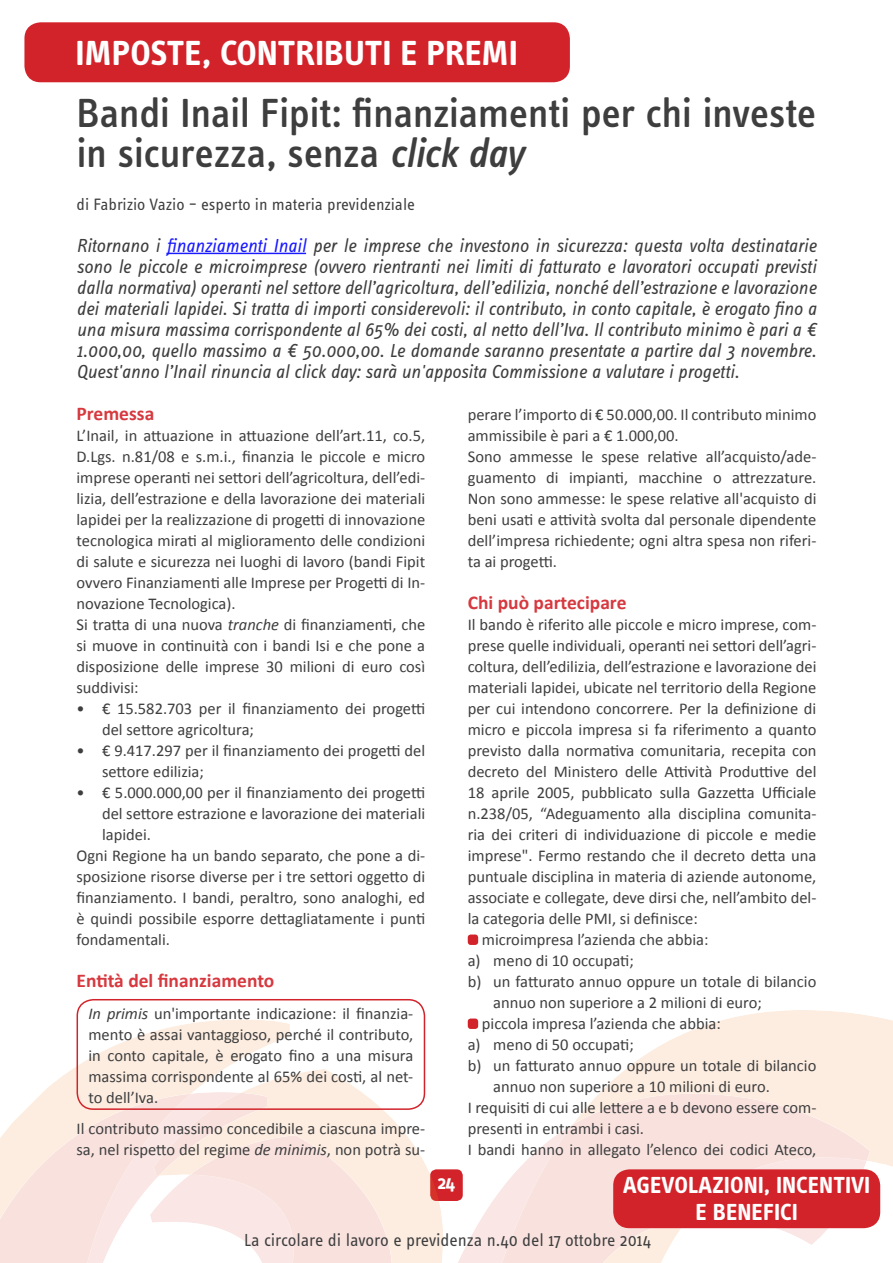
<style>
.page{position:relative;width:893px;height:1263px;background:#fff}
.page>*{position:absolute;margin:0;border:0;box-sizing:border-box;transform-origin:0 0}
.TITOLO_ARTICOLO{font:500 42px/40.5px "Info Text OT";letter-spacing:-.01em;color:#3e3e3f}
.t1{font:700 36px "Info Text OT";color:#fff}
.SEZIONE{font:700 24px "Info Text OT";color:#fff}
.abstract{font:italic 19.5px/21px "Info Text OT";color:#3e3e3f;text-align:justify}
.Titolo_paragrafo{font:700 19.5px "Calibri";color:#d6393f}
.t2{font:700 19.5px "Info Text OT";color:#fff}
.t3{font:18px "Info Text OT";color:#3e3e3f}
.autore{font:16.95px "Info Text OT";color:#3e3e3f}
.Corpo_testo{font:16.5px/21px "Calibri";color:#3e3e3f}
.testo_citazione{font:16.5px/21px "Calibri";color:#3e3e3f;text-align:justify}
.s1{font-style:italic}
.s2{color:#1a1aff}
</style>
<div class="page">
<div style="left:24px;top:22px;width:546px;height:60px;background:#d2232a;border-radius:16px"></div>
<svg style="left:73px;top:1010px;width:820px;height:217px"></svg>
<svg style="left:42px;top:1069px;width:401px;height:24px"></svg>
<svg style="left:0;top:1093px;width:870px;height:170px;fill:#fae7e0"></svg>
<div style="left:613px;top:1169px;width:267px;height:59px;background:#d2232a;border-radius:16px"></div>
<hr style="left:166px;top:253px;width:140px;height:1px;background:#1a1aff">
<div style="left:468px;top:934px;width:10px;height:11px;background:#d2232a;border-radius:3px"></div>
<div style="left:468px;top:1018px;width:10px;height:11px;background:#d2232a;border-radius:3px"></div>
<div style="left:77px;top:999px;width:348px;height:111px;border:2px solid #d2232a;border-radius:16px"></div>
<h2 class="t1" style="left:75px;top:31px;width:444px">IMPOSTE, CONTRIBUTI E PREMI</h2>
<p class="TITOLO_ARTICOLO" style="left:77px;top:92px;width:741px">Bandi Inail Fipit: finanziamenti per chi investe in sicurezza, senza <span class="s1">click day</span></p>
<p class="autore" style="left:77px;top:194px;width:340px">di Fabrizio Vazio – esperto in materia previdenziale</p>
<p class="abstract" style="left:77px;top:234px;width:741px">Ritornano i <span class="s2">finanziamenti Inail</span> per le imprese che investono in sicurezza: questa volta destinatarie sono le piccole e microimprese (ovvero rientranti nei limiti di fatturato e lavoratori occupati previsti dalla normativa) operanti nel settore dell’agricoltura, dell’edilizia, nonché dell’estrazione e lavorazione dei materiali lapidei. Si tratta di importi considerevoli: il contributo, in conto capitale, è erogato fino a una misura massima corrispondente al 65% dei costi, al netto dell’Iva. Il contributo minimo è pari a € 1.000,00, quello massimo a € 50.000,00. Le domande saranno presentate a partire dal 3 novembre.<br>Quest'anno l’Inail rinuncia al click day: sarà un'apposita Commissione a valutare i progetti.</p>
<p class="Titolo_paragrafo" style="left:77px;top:401px;width:79px">Premessa</p>
<p class="Corpo_testo" style="left:77px;top:425px;width:350px;text-align:justify">L’Inail, in attuazione in attuazione dell’art.11, co.5, D.Lgs. n.81/08 e s.m.i., finanzia le piccole e micro imprese operanti nei settori dell’agricoltura, dell’edi&shy;lizia, dell’estrazione e della lavorazione dei materiali lapidei per la realizzazione di progetti di innovazione tecnologica mirati al miglioramento delle condizioni di salute e sicurezza nei luoghi di lavoro (bandi Fipit ovvero Finanziamenti alle Imprese per Progetti di In&shy;novazione Tecnologica).</p>
<p class="Corpo_testo" style="left:77px;top:614px;width:350px;text-align:justify">Si tratta di una nuova <span class="s1">tranche</span> di finanziamenti, che si muove in continuità con i bandi Isi e che pone a disposizione delle imprese 30 milioni di euro così suddivisi:</p>
<p class="Corpo_testo" style="left:102px;top:698px;width:325px;text-indent:-26px">• € 15.582.703 per il finanziamento dei progetti del settore agricoltura;</p>
<p class="Corpo_testo" style="left:102px;top:740px;width:325px;text-indent:-26px">• € 9.417.297 per il finanziamento dei progetti del settore edilizia;</p>
<p class="Corpo_testo" style="left:102px;top:782px;width:325px;text-align:justify;text-indent:-26px">• € 5.000.000,00 per il finanziamento dei progetti del settore estrazione e lavorazione dei materiali lapidei.</p>
<p class="Corpo_testo" style="left:77px;top:845px;width:350px;text-align:justify">Ogni Regione ha un bando separato, che pone a di&shy;sposizione risorse diverse per i tre settori oggetto di finanziamento. I bandi, peraltro, sono analoghi, ed è quindi possibile esporre dettagliatamente i punti fondamentali.</p>
<p class="Titolo_paragrafo" style="left:77px;top:968px;width:199px">Entità del finanziamento</p>
<p class="testo_citazione" style="left:88px;top:1003px;width:326px"><span class="s1">In primis</span> un'importante indicazione: il finanzia&shy;mento è assai vantaggioso, perché il contributo, in conto capitale, è erogato fino a una misura massima corrispondente al 65% dei costi, al net&shy;to dell’Iva.</p>
<p class="Corpo_testo" style="left:77px;top:1118px;width:350px">Il contributo massimo concedibile a ciascuna impre&shy;sa, nel rispetto del regime <span class="s1">de minimis</span>, non potrà su-</p>
<p class="Corpo_testo" style="left:468px;top:404px;width:350px">perare l’importo di € 50.000,00. Il contributo minimo ammissibile è pari a € 1.000,00.</p>
<p class="Corpo_testo" style="left:468px;top:446px;width:350px;text-align:justify">Sono ammesse le spese relative all’acquisto/ade&shy;guamento di impianti, macchine o attrezzature.<br>Non sono ammesse: le spese relative all'acquisto di beni usati e attività svolta dal personale dipendente dell’impresa richiedente; ogni altra spesa non riferi&shy;ta ai progetti.</p>
<p class="Titolo_paragrafo" style="left:468px;top:590px;width:160px">Chi può partecipare</p>
<p class="Corpo_testo" style="left:468px;top:614px;width:350px;text-align:justify">Il bando è riferito alle piccole e micro imprese, com&shy;prese quelle individuali, operanti nei settori dell’agri&shy;coltura, dell’edilizia, dell’estrazione e lavorazione dei materiali lapidei, ubicate nel territorio della Regione per cui intendono concorrere. Per la definizione di micro e piccola impresa si fa riferimento a quanto previsto dalla normativa comunitaria, recepita con decreto del Ministero delle Attività Produttive del 18 aprile 2005, pubblicato sulla Gazzetta Ufficiale n.238/05, “Adeguamento alla disciplina comunita&shy;ria dei criteri di individuazione di piccole e medie imprese". Fermo restando che il decreto detta una puntuale disciplina in materia di aziende autonome, associate e collegate, deve dirsi che, nell’ambito del&shy;la categoria delle PMI, si definisce:</p>
<p class="Corpo_testo" style="left:482px;top:929px;width:228px">microimpresa l’azienda che abbia:</p>
<p class="Corpo_testo" style="left:468px;top:950px;width:167px">a) meno di 10 occupati;</p>
<p class="Corpo_testo" style="left:493px;top:971px;width:325px;text-indent:-26px">b) un fatturato annuo oppure un totale di bilancio annuo non superiore a 2 milioni di euro;</p>
<p class="Corpo_testo" style="left:482px;top:1013px;width:240px">piccola impresa l’azienda che abbia:</p>
<p class="Corpo_testo" style="left:468px;top:1034px;width:167px">a) meno di 50 occupati;</p>
<p class="Corpo_testo" style="left:493px;top:1055px;width:325px;text-indent:-26px">b) un fatturato annuo oppure un totale di bilancio annuo non superiore a 10 milioni di euro.</p>
<p class="Corpo_testo" style="left:468px;top:1097px;width:350px">I requisiti di cui alle lettere a e b devono essere com&shy;presenti in entrambi i casi.</p>
<p class="Corpo_testo" style="left:468px;top:1139px;width:350px">I bandi hanno in allegato l’elenco dei codici Ateco,</p>
<p class="SEZIONE" style="left:623px;top:1170px;width:249px">AGEVOLAZIONI, INCENTIVI</p>
<p class="SEZIONE" style="left:695px;top:1197px;width:104px">E BENEFICI</p>
<p class="t2" style="left:438px;top:1171px;width:19px">24</p>
<p class="t3" style="left:244px;top:1229px;width:409px">La circolare di lavoro e previdenza n.40 del 17 ottobre 2014</p>
</div>
